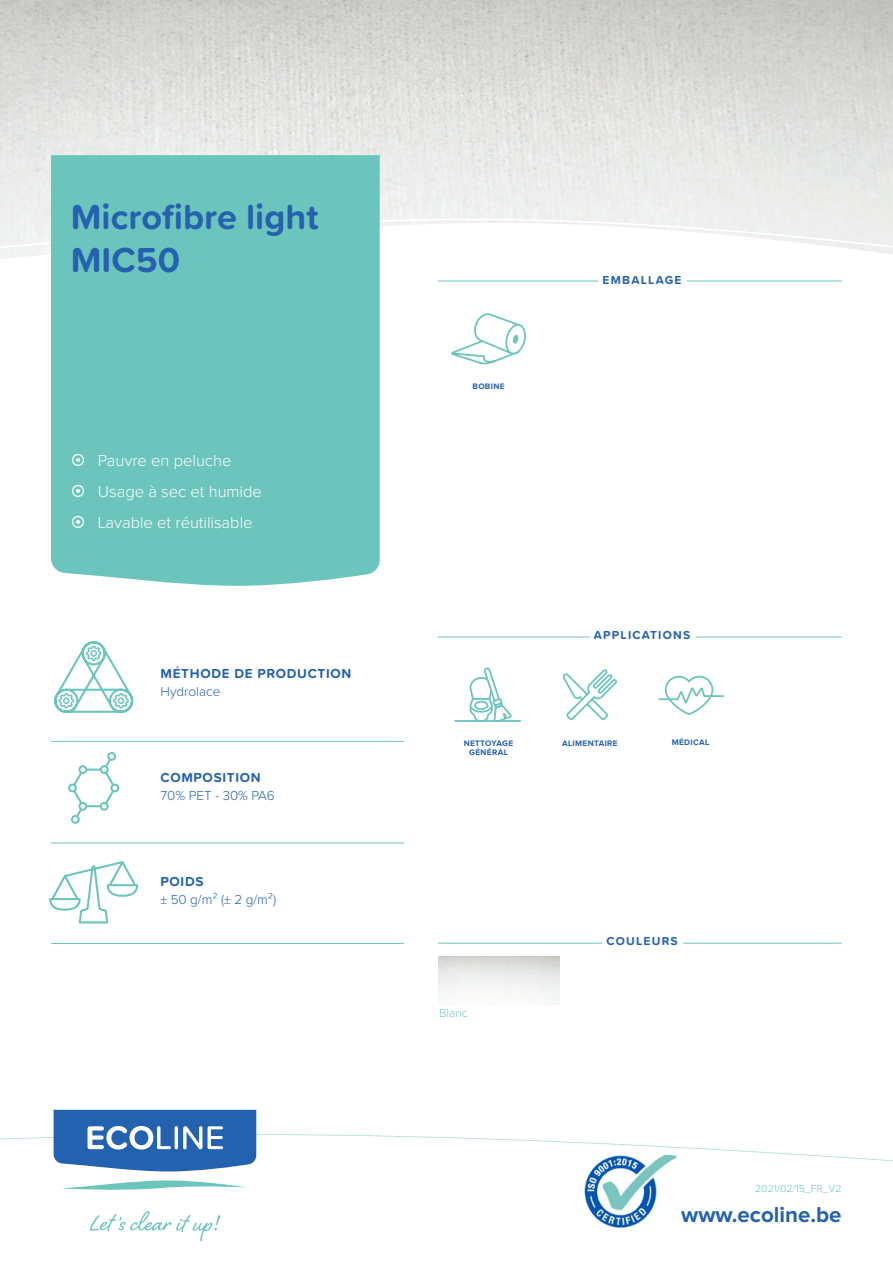
<style>
.page{position:relative;width:893px;height:1263px;background:#fff}
.page>*{position:absolute;margin:0;border:0;box-sizing:border-box;transform-origin:0 0}
.Productnaam_groot{font:700 36px "Proxima Soft";color:#2461ae}
.t1{font:700 22.35px "Proxima Nova";color:#2461ae}
.t2{font:300 16.5px "Proxima Nova";color:#fff}
.t3{font:700 13.5px "Proxima Soft";letter-spacing:.05em;color:#2461ae}
.t4{font:300 13.5px "Proxima Soft";color:#2461ae}
.t5{font:300 13.5px "Proxima Nova";color:#2461ae}
.t6{font:700 12px "Proxima Soft";letter-spacing:.1em;color:#2461ae}
.t7{font:300 12px "Proxima Soft";color:#6bc5bd}
.t8{font:300 10.5px "Proxima Nova";color:#6bc5bd}
.Iconen{font:700 8.25px "Proxima Nova";letter-spacing:.04em;color:#2461ae}
.s1{font-family:"Proxima Soft"}
</style>
<div class="page">
<svg style="left:62px;top:1180px;width:185px;height:10px"></svg>
<svg style="left:0;top:1110px;width:893px;height:61px"></svg>
<svg style="left:90px;top:1211px;width:131px;height:30px"></svg>
<img style="left:0;top:0;width:893px;height:259px">
<div style="left:110px;top:783px;width:9px;height:9px;border:2px solid #6bc5bd;border-radius:50%"></div>
<div style="left:68px;top:783px;width:9px;height:9px;border:2px solid #6bc5bd;border-radius:50%"></div>
<svg style="left:69px;top:752px;width:49px;height:72px"></svg>
<div style="left:101px;top:803px;width:7px;height:7px;background:#fff;border-radius:50%"></div>
<div style="left:100px;top:802px;width:9px;height:9px;border:2px solid #6bc5bd;border-radius:50%"></div>
<div style="left:79px;top:766px;width:7px;height:7px;background:#fff;border-radius:50%"></div>
<div style="left:78px;top:765px;width:9px;height:9px;border:2px solid #6bc5bd;border-radius:50%"></div>
<div style="left:79px;top:803px;width:7px;height:7px;background:#fff;border-radius:50%"></div>
<div style="left:78px;top:802px;width:9px;height:9px;border:2px solid #6bc5bd;border-radius:50%"></div>
<svg style="left:49px;top:861px;width:90px;height:63px"></svg>
<svg style="left:54px;top:641px;width:80px;height:72px"></svg>
<svg style="left:451px;top:313px;width:75px;height:52px"></svg>
<svg style="left:0;top:218px;width:893px;height:33px"></svg>
<svg style="left:469px;top:667px;width:43px;height:53px"></svg>
<hr style="left:455px;top:720px;width:65px;height:2px;background:#6bc5bd">
<svg style="left:562px;top:669px;width:55px;height:51px"></svg>
<div style="left:51px;top:155px;width:329px;height:431px;background:#6bc5bd"></div>
<hr style="left:51px;top:741px;width:353px;height:1px;background:#6bc5bd">
<hr style="left:51px;top:843px;width:353px;height:1px;background:#6bc5bd">
<hr style="left:51px;top:943px;width:353px;height:1px;background:#6bc5bd">
<svg style="left:658px;top:675px;width:66px;height:40px"></svg>
<hr style="left:438px;top:943px;width:404px;height:1px;background:#6bc5bd">
<div style="left:602px;top:932px;width:81px;height:20px;background:#fff"></div>
<hr style="left:438px;top:637px;width:404px;height:1px;background:#6bc5bd">
<div style="left:590px;top:626px;width:106px;height:20px;background:#fff"></div>
<hr style="left:438px;top:281px;width:404px;height:1px;background:#6bc5bd">
<div style="left:598px;top:271px;width:89px;height:19px;background:#fff"></div>
<img style="left:579px;top:1152px;width:102px;height:76px">
<svg style="left:72px;top:454px;width:12px;height:12px"></svg>
<svg style="left:72px;top:485px;width:12px;height:12px"></svg>
<svg style="left:72px;top:516px;width:12px;height:12px"></svg>
<p class="Productnaam_groot" style="left:71px;top:190px;width:249px">Microfibre light</p>
<p class="Productnaam_groot" style="left:71px;top:233px;width:111px">MIC50</p>
<p class="t2" style="left:98px;top:453px;width:135px">Pauvre en peluche</p>
<p class="t2" style="left:98px;top:484px;width:166px">Usage à sec et humide</p>
<p class="t2" style="left:98px;top:515px;width:156px">Lavable et réutilisable</p>
<p class="t3" style="left:161px;top:663px;width:192px">MÉTHODE DE PRODUCTION</p>
<p class="t4" style="left:161px;top:681px;width:61px">Hydrolace</p>
<p class="t3" style="left:161px;top:767px;width:102px">COMPOSITION</p>
<p class="t4" style="left:161px;top:785px;width:116px">70% PET - 30% PA6</p>
<p class="t3" style="left:161px;top:871px;width:44px">POIDS</p>
<p class="t5" style="left:161px;top:893px;width:117px"><span class="s1">± 50</span> g/m² (± 2 g/m²)</p>
<p class="Iconen" style="left:473px;top:383px;width:33px">BOBINE</p>
<p class="t6" style="left:603px;top:271px;width:80px">EMBALLAGE</p>
<p class="Iconen" style="left:464px;top:739px;width:51px">NETTOYAGE</p>
<p class="Iconen" style="left:469px;top:749px;width:40px">GÉNÉRAL</p>
<p class="t6" style="left:594px;top:626px;width:98px">APPLICATIONS</p>
<p class="Iconen" style="left:562px;top:739px;width:57px">ALIMENTAIRE</p>
<p class="Iconen" style="left:672px;top:739px;width:39px">MÉDICAL</p>
<p class="t7" style="left:439px;top:1004px;width:30px">Blanc</p>
<p class="t6" style="left:606px;top:932px;width:73px">COULEURS</p>
<p class="t8" style="left:755px;top:1183px;width:88px">2021/02/15_FR_V2</p>
<h2 class="t1" style="left:681px;top:1204px;width:162px">www.ecoline.be</h2>
</div>
